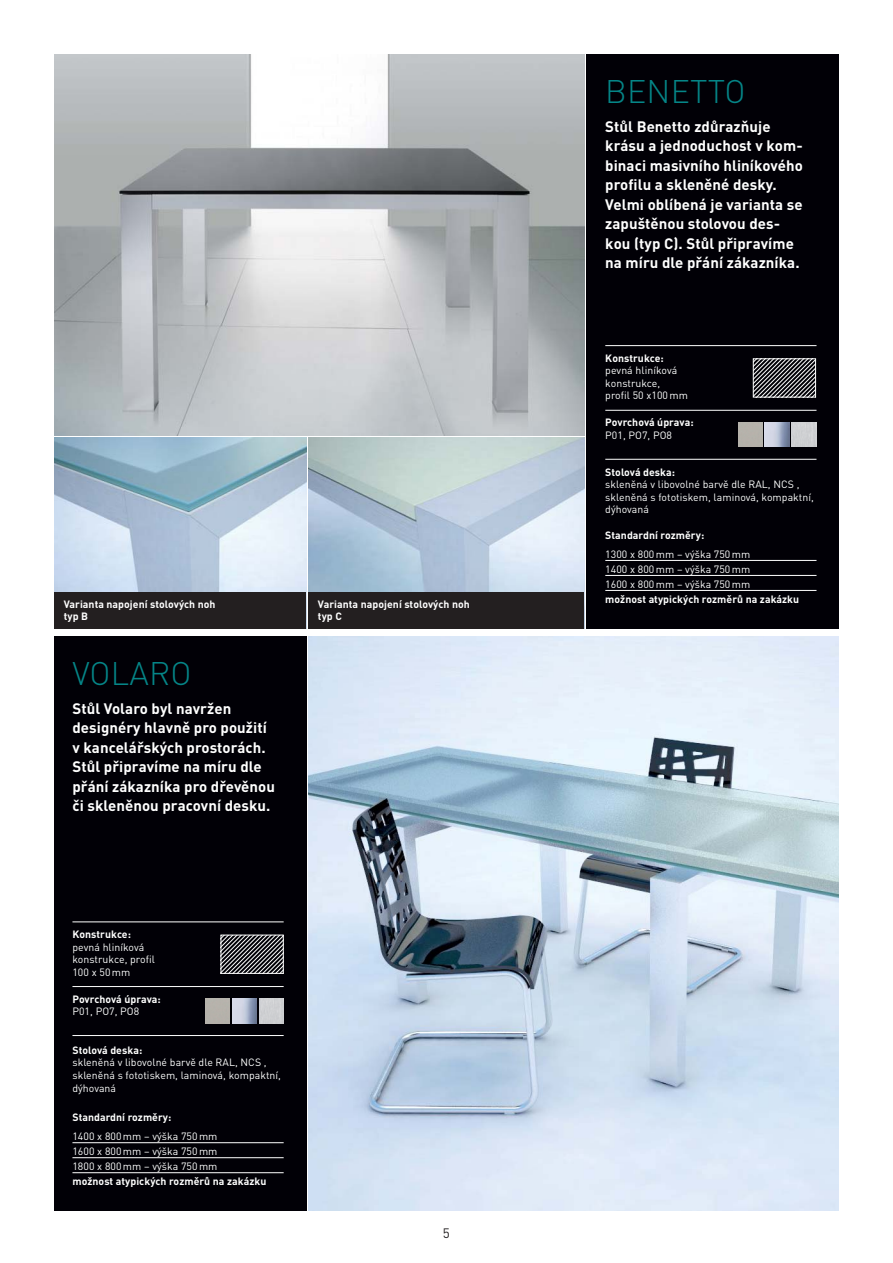
<style>
.page{position:relative;width:893px;height:1263px;background:#fff}
.page>*{position:absolute;margin:0;border:0;box-sizing:border-box;transform-origin:0 0}
.t1{font:300 32.25px "DINCE";letter-spacing:.005em;color:#058587}
.t2{font:700 15px/19.5px "DINCE";letter-spacing:.005em;color:#fff}
.t3{font:13.5px "DINCE";color:#231f20}
.t4{font:10.5px/12.6px "DINCE";letter-spacing:.005em;color:#fff}
.t5{font:700 10.5px/11.7px "DINCE";letter-spacing:.005em;color:#fff}
</style>
<div class="page">
<img style="left:55px;top:437px;width:251px;height:155px">
<img style="left:309px;top:437px;width:275px;height:155px">
<img style="left:55px;top:54px;width:529px;height:381px">
<img style="left:309px;top:636px;width:529px;height:575px">
<div style="left:587px;top:54px;width:252px;height:575px;background:#010006"></div>
<div style="left:54px;top:636px;width:252px;height:575px;background:#010006"></div>
<hr style="left:605px;top:560px;width:211px;height:1px;background:#fff">
<hr style="left:605px;top:575px;width:211px;height:1px;background:#fff">
<hr style="left:605px;top:590px;width:211px;height:1px;background:#fff">
<hr style="left:605px;top:345px;width:211px;height:1px;background:#fff">
<hr style="left:605px;top:410px;width:211px;height:1px;background:#fff">
<hr style="left:605px;top:459px;width:211px;height:1px;background:#fff">
<img style="left:738px;top:423px;width:24px;height:24px">
<img style="left:792px;top:423px;width:24px;height:24px">
<img style="left:765px;top:423px;width:24px;height:24px">
<svg style="left:755px;top:360px;width:59px;height:35px"></svg>
<div style="left:753px;top:358px;width:63px;height:39px;border:1px solid #fff"></div>
<hr style="left:72px;top:1142px;width:212px;height:1px;background:#fff">
<hr style="left:72px;top:1157px;width:212px;height:1px;background:#fff">
<hr style="left:72px;top:1172px;width:212px;height:1px;background:#fff">
<hr style="left:72px;top:921px;width:212px;height:1px;background:#fff">
<hr style="left:72px;top:986px;width:212px;height:1px;background:#fff">
<hr style="left:72px;top:1035px;width:212px;height:1px;background:#fff">
<img style="left:206px;top:999px;width:24px;height:24px">
<img style="left:259px;top:999px;width:25px;height:24px">
<img style="left:233px;top:999px;width:24px;height:24px">
<svg style="left:223px;top:937px;width:59px;height:35px"></svg>
<div style="left:221px;top:935px;width:63px;height:39px;border:1px solid #fff"></div>
<div style="left:55px;top:592px;width:251px;height:37px;background:#231f20"></div>
<div style="left:309px;top:592px;width:275px;height:37px;background:#231f20"></div>
<p class="t5" style="left:64px;top:600px;width:153px">Varianta napojení stolových noh typ B</p>
<p class="t5" style="left:318px;top:600px;width:153px">Varianta napojení stolových noh typ C</p>
<h1 class="t1" style="left:72px;top:662px;width:120px">VOLARO</h1>
<h2 class="t2" style="left:72px;top:700px;width:204px">Stůl Volaro byl navržen designéry hlavně pro použití v kancelářských prostorách.<br>Stůl připravíme na míru dle přání zákazníka pro dřevěnou či skleněnou pracovní desku.</h2>
<p class="t5" style="left:72px;top:929px;width:60px">Konstrukce:</p>
<p class="t4" style="left:72px;top:942px;width:84px">pevná hliníková konstrukce, profil<br>100 x 50 mm</p>
<p class="t5" style="left:72px;top:994px;width:90px">Povrchová úprava:</p>
<p class="t4" style="left:72px;top:1007px;width:68px">P01, PO7, PO8</p>
<p class="t5" style="left:72px;top:1045px;width:71px">Stolová deska:</p>
<p class="t4" style="left:72px;top:1057px;width:210px">skleněná v libovolné barvě dle RAL, NCS , skleněná s fototiskem, laminová, kompaktní, dýhovaná</p>
<p class="t5" style="left:72px;top:1112px;width:100px">Standardní rozměry:</p>
<p class="t4" style="left:72px;top:1130px;width:147px;line-height:15px;text-align:justify">1400 x 800 mm – výška 750 mm 1600 x 800 mm – výška 750 mm 1800 x 800 mm – výška 750 mm</p>
<p class="t5" style="left:72px;top:1177px;width:195px">možnost atypických rozměrů na zakázku</p>
<p class="t3" style="left:443px;top:1228px;width:9px">5</p>
<h1 class="t1" style="left:605px;top:80px;width:142px">BENETTO</h1>
<h2 class="t2" style="left:605px;top:118px;width:199px">Stůl Benetto zdůrazňuje krásu a jednoduchost v kom&shy;binaci masivního hliníkového profilu a skleněné desky.<br>Velmi oblíbená je varianta se zapuštěnou stolovou des&shy;kou (typ C). Stůl připravíme na míru dle přání zákazníka.</h2>
<p class="t5" style="left:605px;top:353px;width:60px">Konstrukce:</p>
<p class="t4" style="left:605px;top:366px;width:84px">pevná hliníková konstrukce,<br>profil 50 x100 mm</p>
<p class="t5" style="left:605px;top:418px;width:90px">Povrchová úprava:</p>
<p class="t4" style="left:605px;top:430px;width:68px">P01, PO7, PO8</p>
<p class="t5" style="left:605px;top:467px;width:71px">Stolová deska:</p>
<p class="t4" style="left:605px;top:480px;width:210px">skleněná v libovolné barvě dle RAL, NCS , skleněná s fototiskem, laminová, kompaktní, dýhovaná</p>
<p class="t5" style="left:605px;top:530px;width:100px">Standardní rozměry:</p>
<p class="t4" style="left:605px;top:548px;width:147px;line-height:15px;text-align:justify">1300 x 800 mm – výška 750 mm 1400 x 800 mm – výška 750 mm 1600 x 800 mm – výška 750 mm</p>
<p class="t5" style="left:605px;top:595px;width:195px">možnost atypických rozměrů na zakázku</p>
</div>
